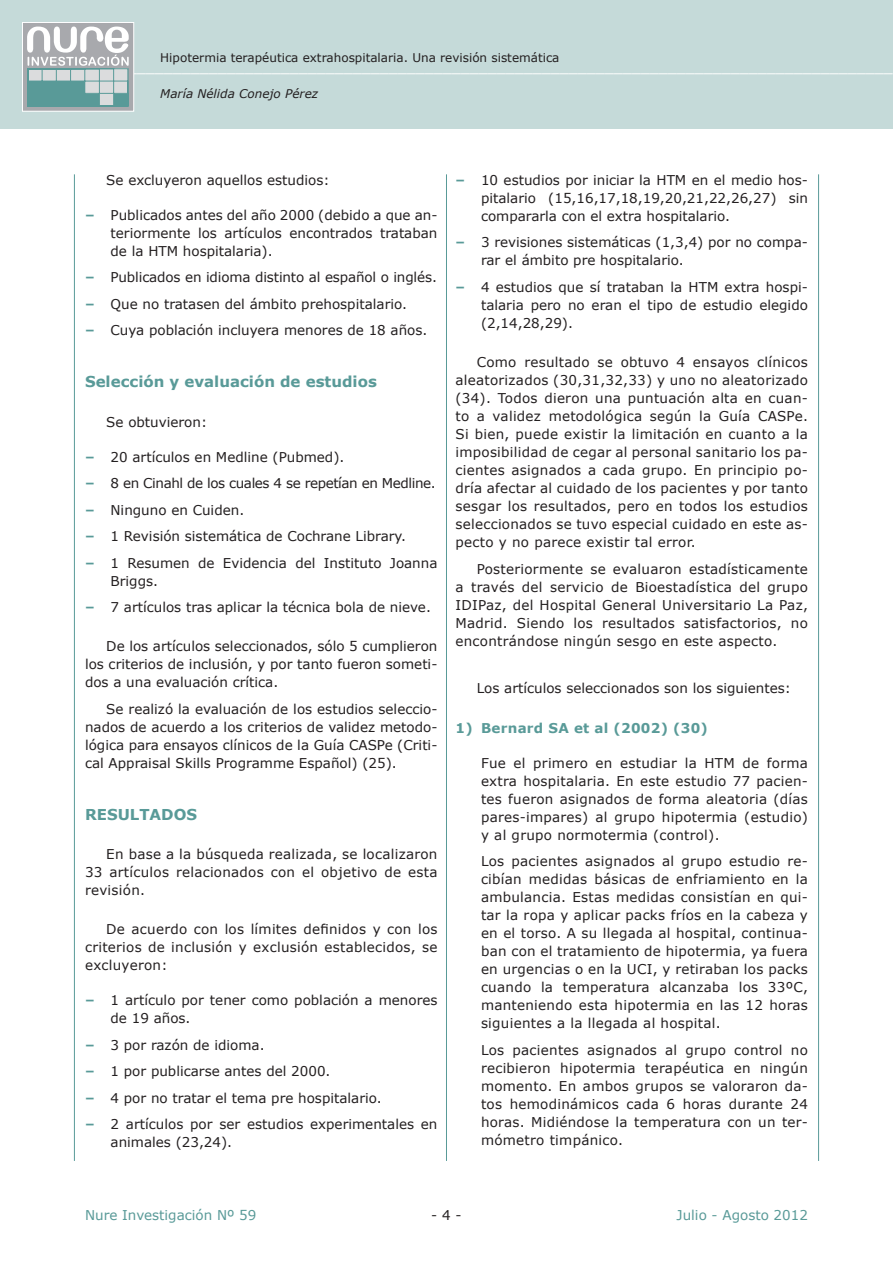
<style>
.page{position:relative;width:893px;height:1263px;background:#fff}
.page>*{position:absolute;margin:0;border:0;box-sizing:border-box;transform-origin:0 0}
.t1{font:18px "Times";color:#fff}
.TITULO_1{font:700 15px "Verdana";color:#599a98}
.Sangre_1{font:13.5px/18px "Verdana";color:#231f20;text-align:justify}
.Texto_5{font:13.5px/18px "Verdana";letter-spacing:.02em;color:#231f20;text-align:justify}
.Texto{font:13.5px/18px "Verdana";letter-spacing:.01em;color:#231f20;text-align:justify}
.Texto_5-2{font:13.5px "Verdana";color:#231f20}
.Sangre_1-2{font:13.5px "Verdana";letter-spacing:-.03em;color:#231f20}
.t2{font:13.5px "Verdana";color:#599a98}
.Sangre_1-3{font:700 13.5px "Verdana";letter-spacing:.02em;color:#599a98}
.t3{font:12px "Verdana";color:#231f20}
.t4{font:italic 12px "Verdana";color:#231f20}
.s1{font-weight:700;color:#599a98}
</style>
<div class="page">
<div style="left:0;top:0;width:893px;height:128px;background:#c5dad9"></div>
<div style="left:22px;top:23px;width:112px;height:88px;background:#a8a9ad"></div>
<svg style="left:27px;top:27px;width:102px;height:80px"></svg>
<div style="left:22px;top:22px;width:112px;height:90px;border:1px solid #fff"></div>
<hr style="left:446px;top:174px;width:1px;height:987px;background:#599a98">
<hr style="left:74px;top:174px;width:1px;height:987px;background:#599a98">
<hr style="left:818px;top:174px;width:1px;height:987px;background:#599a98">
<p class="t3" style="left:160px;top:50px;width:401px">Hipotermia terapéutica extrahospitalaria. Una revisión sistemática</p>
<p class="t4" style="left:160px;top:86px;width:159px">María Nélida Conejo Pérez</p>
<h1 class="t1" style="left:56px;top:56px;width:838px">_____________________________________________________________________________________________</h1>
<p class="Texto_5-2" style="left:106px;top:171px;width:225px">Se excluyeron aquellos estudios:</p>
<p class="Sangre_1" style="left:111px;top:205px;width:328px;text-indent:-26px"><span class="s1">–</span> Publicados antes del año 2000 (debido a que an&shy;teriormente los artículos encontrados trataban de la HTM hospitalaria).</p>
<p class="Sangre_1" style="left:85px;top:268px;width:353px"><span class="s1">–</span> Publicados en idioma distinto al español o inglés.</p>
<p class="Sangre_1" style="left:85px;top:294px;width:324px"><span class="s1">–</span> Que no tratasen del ámbito prehospitalario.</p>
<p class="Sangre_1" style="left:85px;top:321px;width:344px"><span class="s1">–</span> Cuya población incluyera menores de 18 años.</p>
<p class="TITULO_1" style="left:85px;top:372px;width:293px">Selección y evaluación de estudios</p>
<p class="Texto_5-2" style="left:106px;top:413px;width:102px">Se obtuvieron:</p>
<p class="Sangre_1" style="left:85px;top:447px;width:261px"><span class="s1">–</span> 20 artículos en Medline (Pubmed).</p>
<p class="Sangre_1-2" style="left:85px;top:474px;width:352px"><span class="s1">–</span> 8 en Cinahl de los cuales 4 se repetían en Medline.</p>
<p class="Sangre_1" style="left:85px;top:500px;width:161px"><span class="s1">–</span> Ninguno en Cuiden.</p>
<p class="Sangre_1" style="left:85px;top:527px;width:323px"><span class="s1">–</span> 1 Revisión sistemática de Cochrane Library.</p>
<p class="Sangre_1" style="left:111px;top:553px;width:328px;text-indent:-26px"><span class="s1">–</span> 1 Resumen de Evidencia del Instituto Joanna<br>Briggs.</p>
<p class="Sangre_1" style="left:85px;top:598px;width:347px"><span class="s1">–</span> 7 artículos tras aplicar la técnica bola de nieve.</p>
<p class="Texto_5" style="left:85px;top:637px;width:354px;text-indent:21px">De los artículos seleccionados, sólo 5 cumplieron los criterios de inclusión, y por tanto fueron someti&shy;dos a una evaluación crítica.</p>
<p class="Texto" style="left:85px;top:699px;width:354px;text-indent:21px">Se realizó la evaluación de los estudios seleccio&shy;nados de acuerdo a los criterios de validez metodo&shy;lógica para ensayos clínicos de la Guía CASPe (Criti&shy;cal Appraisal Skills Programme Español) (25).</p>
<p class="TITULO_1" style="left:85px;top:805px;width:23px">RESUL</p>
<p class="TITULO_1" style="left:139px;top:805px;width:47px">TADOS</p>
<p class="Texto_5" style="left:85px;top:845px;width:354px;text-indent:21px">En base a la búsqueda realizada, se localizaron 33 artículos relacionados con el objetivo de esta revisión.</p>
<p class="Texto_5" style="left:85px;top:920px;width:354px;text-indent:21px">De acuerdo con los límites definidos y con los criterios de inclusión y exclusión establecidos, se excluyeron:</p>
<p class="Sangre_1" style="left:111px;top:991px;width:328px;text-indent:-26px"><span class="s1">–</span> 1 artículo por tener como población a menores de 19 años.</p>
<p class="Sangre_1" style="left:85px;top:1035px;width:181px"><span class="s1">–</span> 3 por razón de idioma.</p>
<p class="Sangre_1" style="left:85px;top:1062px;width:247px"><span class="s1">–</span> 1 por publicarse antes del 2000.</p>
<p class="Sangre_1" style="left:85px;top:1088px;width:298px"><span class="s1">–</span> 4 por no tratar el tema pre hospitalario.</p>
<p class="Sangre_1" style="left:111px;top:1115px;width:328px;text-indent:-26px"><span class="s1">–</span> 2 artículos por ser estudios experimentales en animales (23,24).</p>
<p class="Sangre_1" style="left:481px;top:170px;width:328px;text-indent:-26px"><span class="s1">–</span> 10 estudios por iniciar la HTM en el medio hos&shy;pitalario (15,16,17,18,19,20,21,22,26,27) sin compararla con el extra hospitalario.</p>
<p class="Sangre_1" style="left:481px;top:233px;width:328px;text-indent:-26px"><span class="s1">–</span> 3 revisiones sistemáticas (1,3,4) por no compa&shy;rar el ámbito pre hospitalario.</p>
<p class="Sangre_1" style="left:481px;top:277px;width:328px;text-indent:-26px"><span class="s1">–</span> 4 estudios que sí trataban la HTM extra hospi&shy;talaria pero no eran el tipo de estudio elegido (2,14,28,29).</p>
<p class="Texto_5" style="left:455px;top:353px;width:354px;text-indent:21px">Como resultado se obtuvo 4 ensayos clínicos aleatorizados (30,31,32,33) y uno no aleatorizado (34). Todos dieron una puntuación alta en cuan&shy;to a validez metodológica según la Guía CASPe.<br>Si bien, puede existir la limitación en cuanto a la imposibilidad de cegar al personal sanitario los pa&shy;cientes asignados a cada grupo. En principio po&shy;dría afectar al cuidado de los pacientes y por tanto sesgar los resultados, pero en todos los estudios seleccionados se tuvo especial cuidado en este as&shy;pecto y no parece existir tal error.</p>
<p class="Texto" style="left:455px;top:559px;width:354px;text-indent:21px">Posteriormente se evaluaron estadísticamente a través del servicio de Bioestadística del grupo IDIPaz, del Hospital General Universitario La Paz, Madrid. Siendo los resultados satisfactorios, no encontrándose ningún sesgo en este aspecto.</p>
<p class="Texto_5-2" style="left:477px;top:680px;width:316px">Los artículos seleccionados son los siguientes:</p>
<p class="Sangre_1-3" style="left:455px;top:719px;width:254px">1) Bernard SA et al (2002) (30)</p>
<p class="Sangre_1" style="left:481px;top:753px;width:328px">Fue el primero en estudiar la HTM de forma extra hospitalaria. En este estudio 77 pacien&shy;tes fueron asignados de forma aleatoria (días pares-impares) al grupo hipotermia (estudio) y al grupo normotermia (control).</p>
<p class="Sangre_1" style="left:481px;top:852px;width:328px">Los pacientes asignados al grupo estudio re&shy;cibían medidas básicas de enfriamiento en la ambulancia. Estas medidas consistían en qui&shy;tar la ropa y aplicar packs fríos en la cabeza y en el torso. A su llegada al hospital, continua&shy;ban con el tratamiento de hipotermia, ya fuera en urgencias o en la UCI, y retiraban los packs cuando la temperatura alcanzaba los 33ºC, manteniendo esta hipotermia en las 12 horas siguientes a la llegada al hospital.</p>
<p class="Sangre_1" style="left:481px;top:1040px;width:328px">Los pacientes asignados al grupo control no recibieron hipotermia terapéutica en ningún momento. En ambos grupos se valoraron da&shy;tos hemodinámicos cada 6 horas durante 24 horas. Midiéndose la temperatura con un ter&shy;mómetro timpánico.</p>
<p class="t2" style="left:85px;top:1207px;width:173px">Nure Investigación Nº 59</p>
<p class="Texto_5" style="left:431px;top:1206px;width:32px">- 4 -</p>
<p class="t2" style="left:677px;top:1207px;width:133px">Julio - Agosto 2012</p>
</div>
